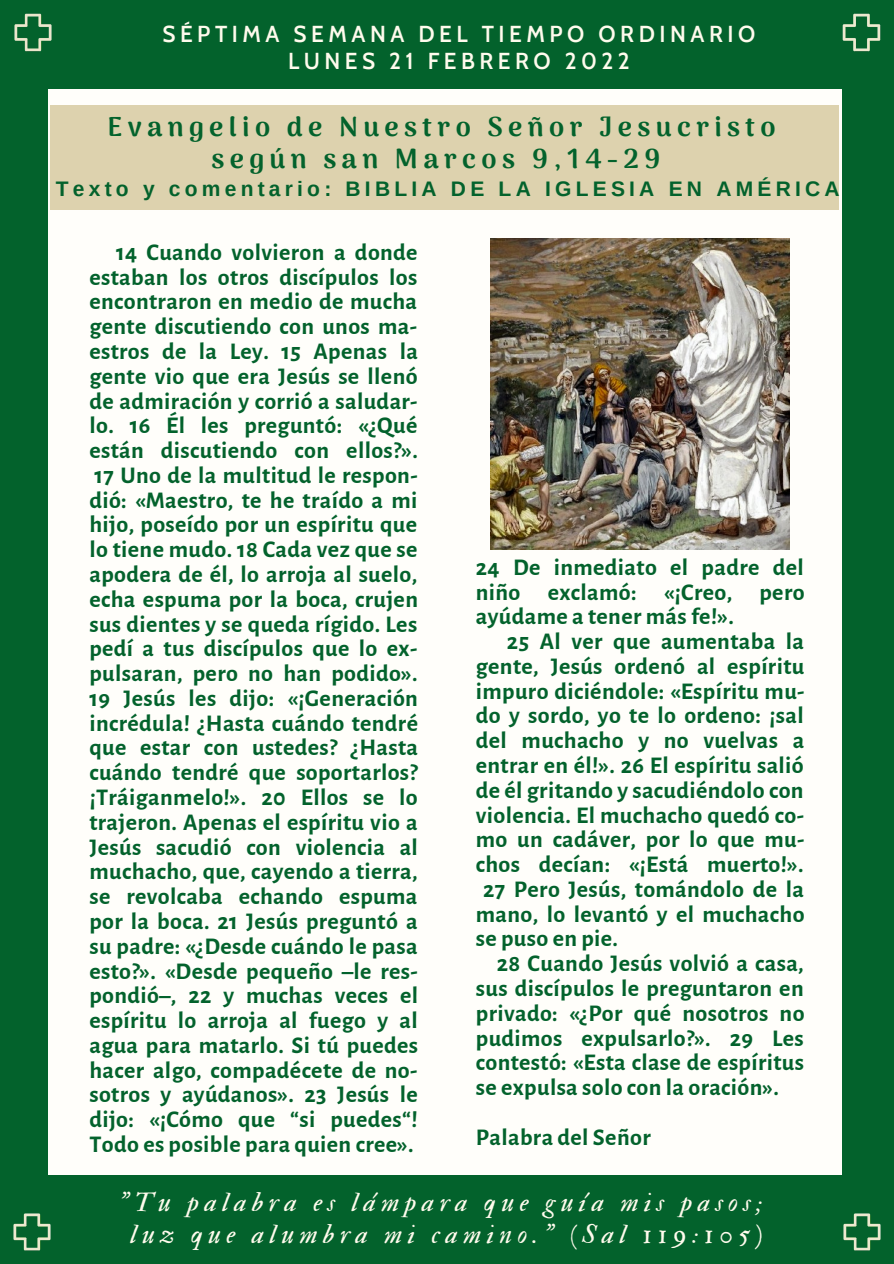
<style>
.page{position:relative;width:894px;height:1264px;background:#fff}
.page>*{position:absolute;margin:0;border:0;box-sizing:border-box;transform-origin:0 0}
.t1{font:900 27.15px "Arima Madurai";letter-spacing:.2em;color:#03622c}
.t2{font:27px "IM FELL Double Pica Italic";letter-spacing:.2em;color:#fffbed}
.t3{font:700 24px/24.8px "Alegreya Sans";letter-spacing:.015em;color:#03622c;text-align:justify}
.t4{font:600 22.5px "Cabin";letter-spacing:.2em;color:#fffbed}
.t5{font:700 21px "Arimo";letter-spacing:.2em;color:#03622c}
</style>
<div class="page">
<div style="left:0;top:0;width:893px;height:1263px;background:#03622c"></div>
<div style="left:49px;top:89px;width:792px;height:1086px;background:#fffefa"></div>
<img style="left:842px;top:13px;width:39px;height:39px">
<img style="left:843px;top:1213px;width:38px;height:38px">
<img style="left:13px;top:1213px;width:38px;height:38px">
<img style="left:14px;top:13px;width:38px;height:39px">
<div style="left:50px;top:105px;width:789px;height:104px;background:#ddd2ae"></div>
<img style="left:490px;top:239px;width:299px;height:311px">
<p class="t4" style="left:162px;top:21px;width:594px">SÉPTIMA SEMANA DEL TIEMPO ORDINARIO</p>
<p class="t4" style="left:288px;top:48px;width:343px">LUNES 21 FEBRERO 2022</p>
<p class="t1" style="left:107px;top:111px;width:669px">Evangelio de Nuestro Señor Jesucristo</p>
<p class="t1" style="left:211px;top:143px;width:450px">según san Marcos 9,14-29</p>
<p class="t5" style="left:56px;top:177px;width:785px">Texto y comentario: BIBLIA DE LA IGLESIA EN AMÉRICA</p>
<p class="t3" style="left:89px;top:240px;width:330px;text-indent:27px">14 Cuando volvieron a donde estaban los otros discípulos los encontraron en medio de mucha gente discutiendo con unos ma&shy;estros de la Ley. 15 Apenas la gente vio que era Jesús se llenó de admiración y corrió a saludar&shy;lo. 16 Él les preguntó: «¿Qué están discutiendo con ellos?».<br>17 Uno de la multitud le respon&shy;dió: «Maestro, te he traído a mi hijo, poseído por un espíritu que lo tiene mudo. 18 Cada vez que se apodera de él, lo arroja al suelo, echa espuma por la boca, crujen sus dientes y se queda rígido. Les pedí a tus discípulos que lo ex&shy;pulsaran, pero no han podido».<br>19 Jesús les dijo: «¡Generación incrédula! ¿Hasta cuándo tendré que estar con ustedes? ¿Hasta cuándo tendré que soportarlos? ¡Tráiganmelo!». 20 Ellos se lo trajeron. Apenas el espíritu vio a Jesús sacudió con violencia al muchacho, que, cayendo a tierra, se revolcaba echando espuma por la boca. 21 Jesús preguntó a su padre: «¿Desde cuándo le pasa esto?». «Desde pequeño –le res&shy;pondió–, 22 y muchas veces el espíritu lo arroja al fuego y al agua para matarlo. Si tú puedes hacer algo, compadécete de no&shy;sotros y ayúdanos». 23 Jesús le dijo: «¡Cómo que “si puedes“!<br>Todo es posible para quien cree».</p>
<p class="t3" style="left:475px;top:555px;width:330px">24 De inmediato el padre del niño exclamó: «¡Creo, pero ayúdame a tener más fe!».</p>
<p class="t3" style="left:507px;top:629px;width:298px">25 Al ver que aumentaba la</p>
<p class="t3" style="left:475px;top:654px;width:330px">gente, Jesús ordenó al espíritu</p>
<p class="t3" style="left:475px;top:679px;width:330px">impuro diciéndole: «Espíritu mu-</p>
<p class="t3" style="left:475px;top:704px;width:329px">do y sordo, yo te lo ordeno: ¡sal</p>
<p class="t3" style="left:475px;top:728px;width:330px">del muchacho y no vuelvas a</p>
<p class="t3" style="left:475px;top:753px;width:329px">entrar en él!». 26 El espíritu salió</p>
<p class="t3" style="left:475px;top:778px;width:329px">de él gritando y sacudiéndolo con</p>
<p class="t3" style="left:475px;top:803px;width:329px">violencia. El muchacho quedó co-</p>
<p class="t3" style="left:475px;top:827px;width:330px">mo un cadáver, por lo que mu-</p>
<p class="t3" style="left:475px;top:852px;width:329px">chos decían: «¡Está muerto!».</p>
<p class="t3" style="left:483px;top:877px;width:322px">27 Pero Jesús, tomándolo de la</p>
<p class="t3" style="left:475px;top:902px;width:330px">mano, lo levantó y el muchacho</p>
<p class="t3" style="left:475px;top:926px;width:144px">se puso en pie.</p>
<p class="t3" style="left:475px;top:951px;width:330px;text-indent:21px">28 Cuando Jesús volvió a casa, sus discípulos le preguntaron en privado: «¿Por qué nosotros no pudimos expulsarlo?». 29 Les contestó: «Esta clase de espíritus se expulsa solo con la oración».</p>
<p class="t3" style="left:475px;top:1125px;width:176px">Palabra del Señor</p>
<p class="t2" style="left:119px;top:1185px;width:645px">"Tu palabra es lámpara que guía mis pasos;</p>
<p class="t2" style="left:130px;top:1217px;width:633px">luz que alumbra mi camino." (Sal 119:105)</p>
</div>
